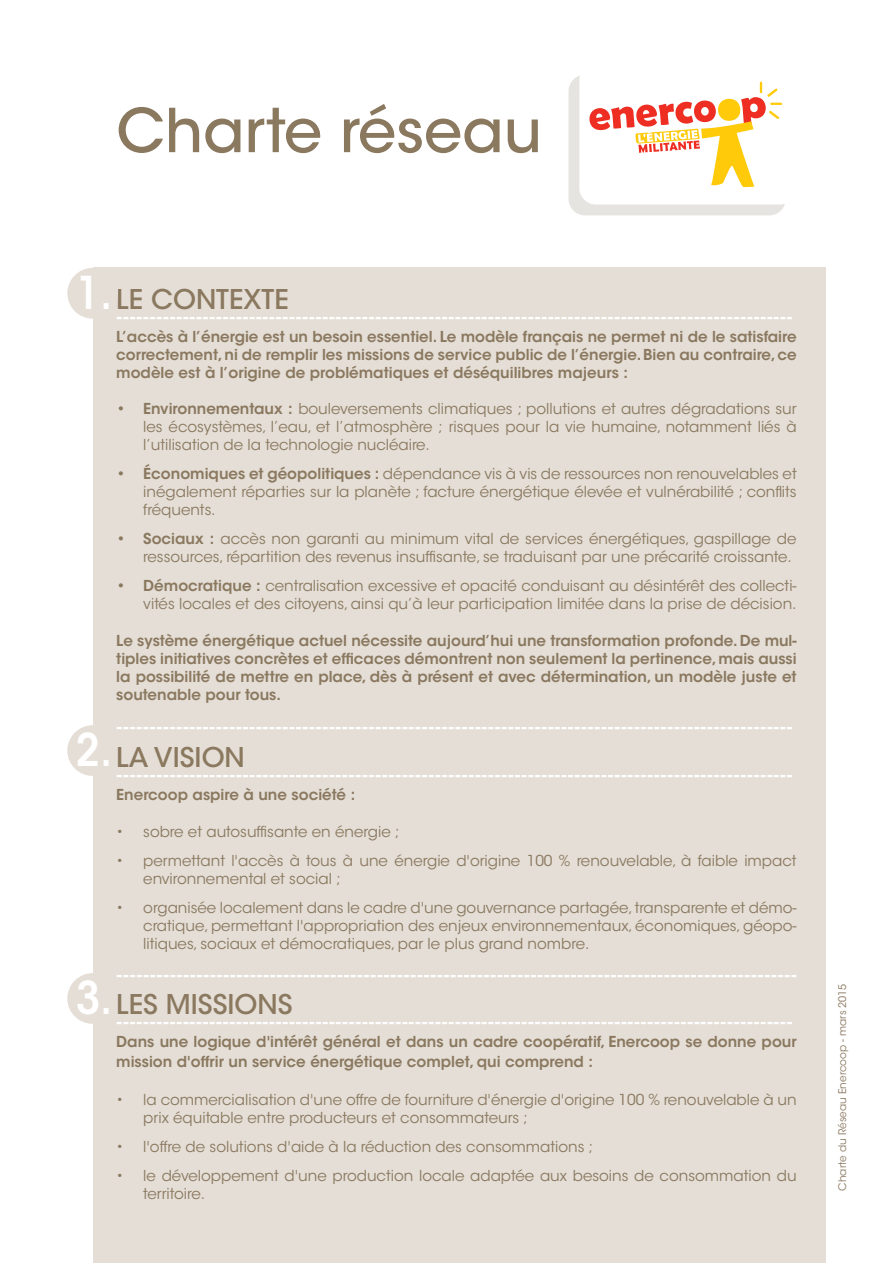
<style>
.page{position:relative;width:893px;height:1263px;background:#fff}
.page>*{position:absolute;margin:0;border:0;box-sizing:border-box;transform-origin:0 0}
.t1{font:500 60px "ITC Avant Garde Std";color:#8a785f}
.t2{font:600 condensed 45px "ITC Avant Garde Std";color:#fff}
.t3{font:500 27px "ITC Avant Garde Std";color:#8a785f}
.t4{font:600 condensed 21px "ITC Avant Garde Std";color:#fff}
.t5{font:15px/18px "ITC Avant Garde Std";color:#8a785f}
.t6{font:600 15px/18px "ITC Avant Garde Std";color:#8a785f;text-align:justify}
.t7{font:10.5px "ITC Avant Garde Std";color:#8a785f}
.s1{font-weight:600}
</style>
<div class="page">
<div style="left:568px;top:75px;width:218px;height:140px;background:#e6e4e1;border-radius:17px"></div>
<div style="left:579px;top:64px;width:218px;height:141px;background:#fff;border-radius:17px"></div>
<svg style="left:589px;top:82px;width:193px;height:105px"></svg>
<div style="left:93px;top:268px;width:733px;height:995px;background:#e4ded6"></div>
<div style="left:67px;top:268px;width:51px;height:51px;background:#e4ded6;border-radius:50%"></div>
<div style="left:67px;top:725px;width:51px;height:51px;background:#e4ded6;border-radius:50%"></div>
<div style="left:67px;top:973px;width:51px;height:51px;background:#e4ded6;border-radius:50%"></div>
<p class="t1" style="left:116px;top:93px;width:427px">Charte réseau</p>
<p class="t2" style="left:76px;top:265px;width:38px">1.</p>
<p class="t3" style="left:116px;top:283px;width:174px">LE CONTEXTE</p>
<p class="t4" style="left:116px;top:303px;width:678px">------------------------------------------------------------------------------------------------------</p>
<p class="t6" style="left:116px;top:328px;width:682px">L’accès à l’énergie est un besoin essentiel. Le modèle français ne permet ni de le satisfaire correctement, ni de remplir les missions de service public de l’énergie. Bien au contraire, ce modèle est à l’origine de problématiques et déséquilibres majeurs :</p>
<p class="t5" style="left:143px;top:400px;width:655px;text-align:justify;text-indent:-27px"><span class="s1">• Environnementaux :</span> bouleversements climatiques ; pollutions et autres dégradations sur les écosystèmes, l’eau, et l’atmosphère ; risques pour la vie humaine, notamment liés à l’utilisation de la technologie nucléaire.</p>
<p class="t5" style="left:143px;top:465px;width:655px;text-align:justify;text-indent:-27px"><span class="s1">• Économiques et géopolitiques :</span> dépendance vis à vis de ressources non renouvelables et inégalement réparties sur la planète ; facture énergétique élevée et vulnérabilité ; conflits fréquents.</p>
<p class="t5" style="left:143px;top:529px;width:655px;text-indent:-27px"><span class="s1">• Sociaux :</span> accès non garanti au minimum vital de services énergétiques, gaspillage de ressources, répartition des revenus insuffisante, se traduisant par une précarité croissante.</p>
<p class="t5" style="left:116px;top:576px;width:682px;text-align:right"><span class="s1">• Démocratique :</span> centralisation excessive et opacité conduisant au désintérêt des collecti&shy;vités locales et des citoyens, ainsi qu’à leur participation limitée dans la prise de décision.</p>
<p class="t6" style="left:116px;top:632px;width:682px">Le système énergétique actuel nécessite aujourd’hui une transformation profonde. De mul&shy;tiples initiatives concrètes et efficaces démontrent non seulement la pertinence, mais aussi la possibilité de mettre en place, dès à présent et avec détermination, un modèle juste et soutenable pour tous.</p>
<p class="t2" style="left:76px;top:722px;width:38px">2.</p>
<p class="t4" style="left:116px;top:713px;width:678px">------------------------------------------------------------------------------------------------------</p>
<p class="t3" style="left:116px;top:740px;width:130px">LA VISION</p>
<p class="t4" style="left:116px;top:761px;width:678px">------------------------------------------------------------------------------------------------------</p>
<p class="t6" style="left:116px;top:785px;width:240px">Enercoop aspire à une société :</p>
<p class="t5" style="left:116px;top:823px;width:285px">• sobre et autosuffisante en énergie ;</p>
<p class="t5" style="left:143px;top:852px;width:655px;text-indent:-27px">• permettant l'accès à tous à une énergie d'origine 100 % renouvelable, à faible impact environnemental et social ;</p>
<p class="t5" style="left:143px;top:899px;width:655px;text-align:justify;text-indent:-27px">• organisée localement dans le cadre d'une gouvernance partagée, transparente et démo&shy;cratique, permettant l'appropriation des enjeux environnementaux, économiques, géopo&shy;litiques, sociaux et démocratiques, par le plus grand nombre.</p>
<p class="t2" style="left:76px;top:970px;width:38px">3.</p>
<p class="t4" style="left:116px;top:961px;width:682px">------------------------------------------------------------------------------------------------------</p>
<p class="t3" style="left:116px;top:988px;width:178px">LES MISSIONS</p>
<p class="t4" style="left:116px;top:1008px;width:678px">------------------------------------------------------------------------------------------------------</p>
<p class="t6" style="left:116px;top:1032px;width:682px;line-height:19.8px">Dans une logique d'intérêt général et dans un cadre coopératif, Enercoop se donne pour mission d'offrir un service énergétique complet, qui comprend :</p>
<p class="t5" style="left:143px;top:1091px;width:655px;text-indent:-27px">• la commercialisation d'une offre de fourniture d'énergie d'origine 100 % renouvelable à un prix équitable entre producteurs et consommateurs ;</p>
<p class="t5" style="left:116px;top:1137px;width:478px">• l'offre de solutions d'aide à la réduction des consommations ;</p>
<p class="t5" style="left:143px;top:1166px;width:655px;text-indent:-27px">• le développement d'une production locale adaptée aux besoins de consommation du territoire.</p>
<p class="t7" style="left:836px;top:1191px;width:209px;rotate:-90deg">Charte du Réseau Enercoop - mars 2015</p>
</div>
